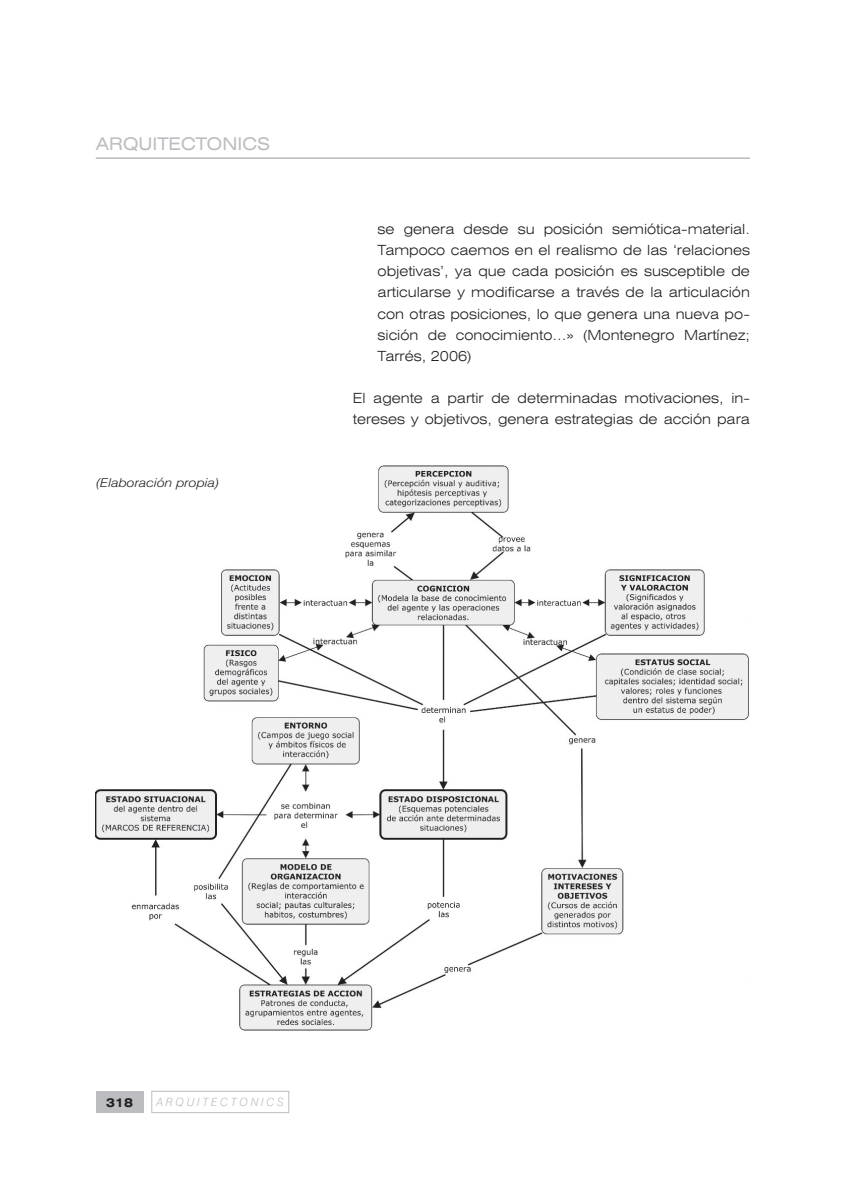
<style>
.page{position:relative;width:844px;height:1191px;background:#fff}
.page>*{position:absolute;margin:0;border:0;box-sizing:border-box;transform-origin:0 0}
.t1{font:expanded 17.5px "Swiss 721 BT";color:#bcbdc0}
.t2{font:300 expanded 14px/21px "Swiss 721 BT";color:#231f20;text-align:justify}
.t3{font:italic 300 12.25px "Swiss 721 BT";color:#231f20;scale:1.17 1}
.t4{font:700 expanded 12.25px "Swiss 721 BT";color:#231f20}
.t5{font:italic 300 11.38px "Swiss 721 BT";letter-spacing:.23em;color:#bcbdc0}
</style>
<div class="page">
<div style="left:96px;top:1091px;width:48px;height:21px;background:#bcbdc0"></div>
<div style="left:151px;top:1090px;width:138px;height:23px;border:1px solid #bcbdc0"></div>
<hr style="left:96px;top:158px;width:653px;height:1px;background:#939598">
<img style="left:96px;top:465px;width:653px;height:566px">
<p class="t1" style="left:96px;top:134px;width:176px">ARQUITECTONICS</p>
<p class="t3" style="left:96px;top:475px;width:107px">(Elaboración propia)</p>
<p class="t2" style="left:377px;top:219px;width:374px">se genera desde su posición semiótica-material.<br>Tampoco caemos en el realismo de las ‘relaciones objetivas’, ya que cada posición es susceptible de articularse y modificarse a través de la articulación con otras posiciones, lo que genera una nueva po&shy;sición de conocimiento…» (Montenegro Martínez; Tarrés, 2006)</p>
<p class="t2" style="left:353px;top:387px;width:398px">El agente a partir de determinadas motivaciones, in&shy;tereses y objetivos, genera estrategias de acción para</p>
<p class="t4" style="left:106px;top:1094px;width:28px">318</p>
<p class="t5" style="left:157px;top:1095px;width:129px">ARQUITECTONICS</p>
</div>
